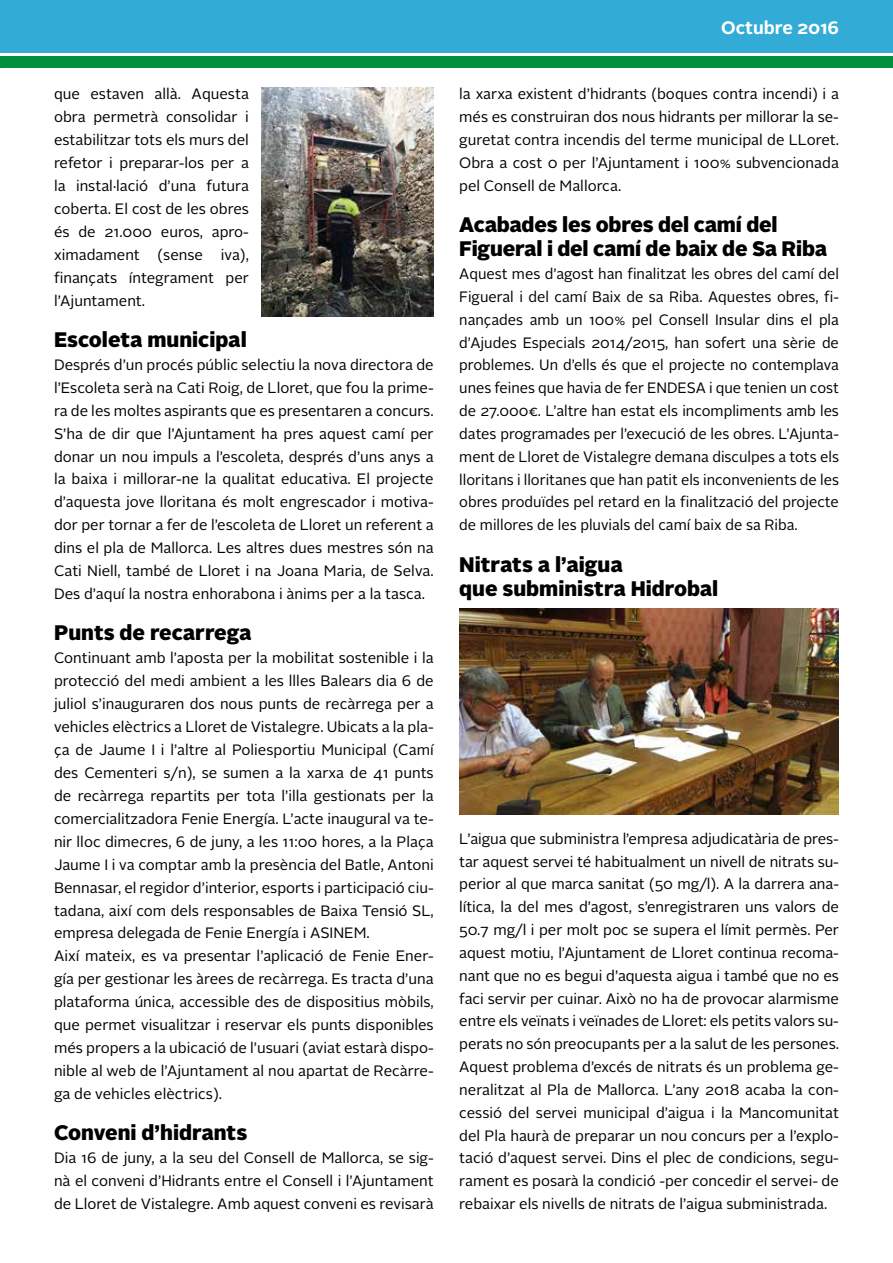
<style>
.page{position:relative;width:893px;height:1263px;background:#fff}
.page>*{position:absolute;margin:0;border:0;box-sizing:border-box;transform-origin:0 0}
.t1{font:900 21px/24.3px "Alright Sans";letter-spacing:-.005em;color:#000}
.t2{font:700 18px "Alright Sans";color:#fff}
.t3{font:15px/23px "Alright Sans";color:#000;text-align:justify}
</style>
<div class="page">
<div style="left:0;top:0;width:893px;height:53px;background:#32acd7"></div>
<div style="left:0;top:56px;width:893px;height:12px;background:#008f3e"></div>
<img style="left:459px;top:609px;width:380px;height:205px">
<img style="left:262px;top:88px;width:172px;height:229px">
<p class="t3" style="left:54px;top:83px;width:196px">que estaven allà. Aquesta obra permetrà consolidar i estabilitzar tots els murs del refetor i preparar-los per a la instal·lació d’una futura coberta. El cost de les obres és de 21.000 euros, apro&shy;ximadament (sense iva), finançats íntegrament per l’Ajuntament.</p>
<h1 class="t1" style="left:54px;top:327px;width:194px">Escoleta municipal</h1>
<p class="t3" style="left:54px;top:353px;width:381px">Després d’un procés públic selectiu la nova directora de l’Escoleta serà na Cati Roig, de Lloret, que fou la prime&shy;ra de les moltes aspirants que es presentaren a concurs.<br>S’ha de dir que l’Ajuntament ha pres aquest camí per donar un nou impuls a l’escoleta, després d’uns anys a la baixa i millorar-ne la qualitat educativa. El projecte d’aquesta jove lloritana és molt engrescador i motiva&shy;dor per tornar a fer de l’escoleta de Lloret un referent a dins el pla de Mallorca. Les altres dues mestres són na Cati Niell, també de Lloret i na Joana Maria, de Selva.<br>Des d’aquí la nostra enhorabona i ànims per a la tasca.</p>
<h1 class="t1" style="left:54px;top:621px;width:199px">Punts de recarrega</h1>
<p class="t3" style="left:54px;top:647px;width:381px;text-align:left">Continuant amb l’aposta per la mobilitat sostenible i la protecció del medi ambient a les llles Balears dia 6 de juliol s’inauguraren dos nous punts de recàrrega per a vehicles elèctrics a Lloret de Vistalegre. Ubicats a la pla&shy;ça de Jaume I i l’altre al Poliesportiu Municipal (Camí des Cementeri s/n), se sumen a la xarxa de 41 punts de recàrrega repartits per tota l’illa gestionats per la comercialitzadora Fenie Energía. L’acte inaugural va te&shy;nir lloc dimecres, 6 de juny, a les 11:00 hores, a la Plaça Jaume I i va comptar amb la presència del Batle, Antoni Bennasar, el regidor d’interior, esports i participació ciu&shy;tadana, així com dels responsables de Baixa Tensió SL, empresa delegada de Fenie Energía i ASINEM.<br>Així mateix, es va presentar l’aplicació de Fenie Ener&shy;gía per gestionar les àrees de recàrrega. Es tracta d’una plataforma única, accessible des de dispositius mòbils, que permet visualitzar i reservar els punts disponibles més propers a la ubicació de l’usuari (aviat estarà dispo&shy;nible al web de l’Ajuntament al nou apartat de Recàrre&shy;ga de vehicles elèctrics).</p>
<h1 class="t1" style="left:54px;top:1121px;width:195px">Conveni d’hidrants</h1>
<p class="t3" style="left:54px;top:1147px;width:381px">Dia 16 de juny, a la seu del Consell de Mallorca, se sig&shy;nà el conveni d’Hidrants entre el Consell i l’Ajuntament de Lloret de Vistalegre. Amb aquest conveni es revisarà</p>
<p class="t2" style="left:721px;top:15px;width:119px">Octubre 2016</p>
<p class="t3" style="left:459px;top:83px;width:381px">la xarxa existent d’hidrants (boques contra incendi) i a més es construiran dos nous hidrants per millorar la se&shy;guretat contra incendis del terme municipal de LLoret.<br>Obra a cost 0 per l’Ajuntament i 100% subvencionada pel Consell de Mallorca.</p>
<h1 class="t1" style="left:459px;top:212px;width:369px">Acabades les obres del camí del<br>Figueral i del camí de baix de Sa Riba</h1>
<p class="t3" style="left:459px;top:263px;width:381px">Aquest mes d’agost han finalitzat les obres del camí del Figueral i del camí Baix de sa Riba. Aquestes obres, fi&shy;nançades amb un 100% pel Consell Insular dins el pla d’Ajudes Especials 2014/2015, han sofert una sèrie de problemes. Un d’ells és que el projecte no contemplava unes feines que havia de fer ENDESA i que tenien un cost de 27.000€. L’altre han estat els incompliments amb les dates programades per l’execució de les obres. L’Ajunta&shy;ment de Lloret de Vistalegre demana disculpes a tots els lloritans i lloritanes que han patit els inconvenients de les obres produïdes pel retard en la finalització del projecte de millores de les pluvials del camí baix de sa Riba.</p>
<h1 class="t1" style="left:459px;top:552px;width:261px">Nitrats a l’aigua<br>que subministra Hidrobal</h1>
<p class="t3" style="left:459px;top:827px;width:381px">L’aigua que subministra l’empresa adjudicatària de pres&shy;tar aquest servei té habitualment un nivell de nitrats su&shy;perior al que marca sanitat (50 mg/l). A la darrera ana&shy;lítica, la del mes d’agost, s’enregistraren uns valors de 50.7 mg/l i per molt poc se supera el límit permès. Per aquest motiu, l’Ajuntament de Lloret continua recoma&shy;nant que no es begui d’aquesta aigua i també que no es faci servir per cuinar. Això no ha de provocar alarmisme entre els veïnats i veïnades de Lloret: els petits valors su&shy;perats no són preocupants per a la salut de les persones.<br>Aquest problema d’excés de nitrats és un problema ge&shy;neralitzat al Pla de Mallorca. L’any 2018 acaba la con&shy;cessió del servei municipal d’aigua i la Mancomunitat del Pla haurà de preparar un nou concurs per a l’explo&shy;tació d’aquest servei. Dins el plec de condicions, segu&shy;rament es posarà la condició -per concedir el servei- de rebaixar els nivells de nitrats de l’aigua subministrada.</p>
</div>
